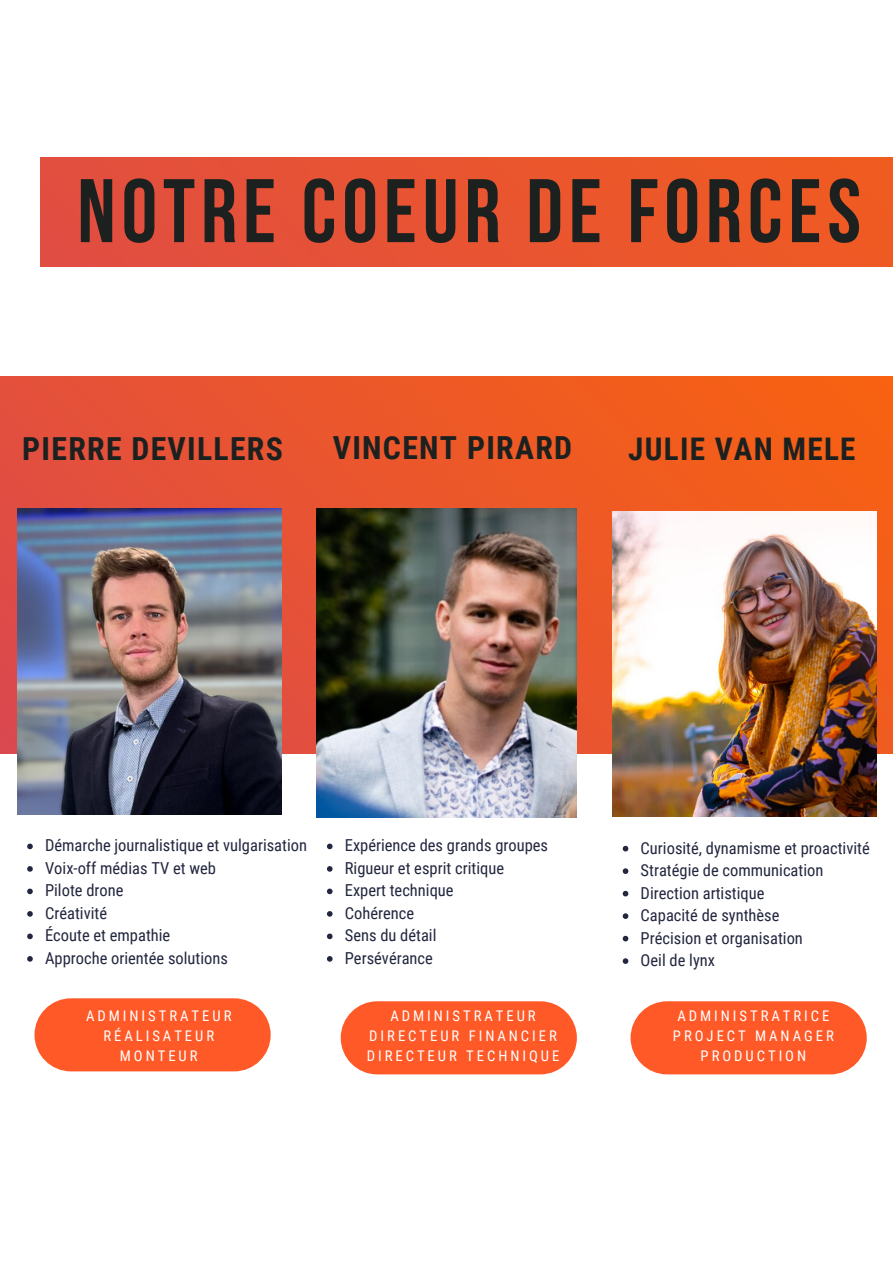
<style>
.page{position:relative;width:893px;height:1264px;background:#fff}
.page>*{position:absolute;margin:0;border:0;box-sizing:border-box;transform-origin:0 0}
.t1{font:700 89.85px "Bebas Neue";letter-spacing:.065em;color:#1c2120}
.t2{font:700 31.8px "Roboto Condensed";letter-spacing:.04em;color:#1c2120}
.t3{font:700 31.2px "Roboto Condensed";letter-spacing:.04em;color:#1c2120}
.t4{font:16.5px/22.5px "Roboto Condensed";color:#22263e}
.t5{font:14.7px/20.2px "Roboto Condensed";letter-spacing:.2em;color:#fff;text-align:center}
</style>
<div class="page">
<img style="left:0;top:376px;width:892px;height:378px">
<img style="left:17px;top:509px;width:264px;height:305px">
<img style="left:317px;top:509px;width:259px;height:308px">
<div style="left:34px;top:998px;width:236px;height:73px;background:#ff5927;border-radius:37px"></div>
<img style="left:612px;top:511px;width:264px;height:306px">
<img style="left:41px;top:157px;width:851px;height:109px">
<svg style="left:27px;top:843px;width:6px;height:6px"></svg>
<svg style="left:27px;top:866px;width:6px;height:5px"></svg>
<svg style="left:27px;top:888px;width:6px;height:6px"></svg>
<svg style="left:27px;top:911px;width:6px;height:5px"></svg>
<svg style="left:27px;top:933px;width:6px;height:6px"></svg>
<svg style="left:27px;top:956px;width:6px;height:5px"></svg>
<svg style="left:327px;top:843px;width:5px;height:6px"></svg>
<svg style="left:327px;top:866px;width:5px;height:5px"></svg>
<svg style="left:327px;top:888px;width:5px;height:6px"></svg>
<svg style="left:327px;top:911px;width:5px;height:5px"></svg>
<svg style="left:327px;top:933px;width:5px;height:6px"></svg>
<svg style="left:327px;top:956px;width:5px;height:5px"></svg>
<svg style="left:622px;top:845px;width:6px;height:6px"></svg>
<svg style="left:622px;top:868px;width:6px;height:6px"></svg>
<svg style="left:622px;top:890px;width:6px;height:6px"></svg>
<svg style="left:622px;top:913px;width:6px;height:6px"></svg>
<svg style="left:622px;top:935px;width:6px;height:6px"></svg>
<svg style="left:622px;top:958px;width:6px;height:5px"></svg>
<div style="left:630px;top:1001px;width:236px;height:73px;background:#ff5927;border-radius:37px"></div>
<div style="left:341px;top:1001px;width:236px;height:73px;background:#ff5927;border-radius:37px"></div>
<h1 class="t1" style="left:77px;top:175px;width:785px">NOTRE COEUR DE FORCES</h1>
<h2 class="t2" style="left:22px;top:431px;width:262px">PIERRE DEVILLERS</h2>
<h2 class="t2" style="left:333px;top:430px;width:241px">VINCENT PIRARD</h2>
<h3 class="t3" style="left:628px;top:431px;width:229px">JULIE VAN MELE</h3>
<p class="t4" style="left:45px;top:834px;width:263px">Démarche journalistique et vulgarisation<br>Voix-off médias TV et web<br>Pilote drone<br>Créativité<br>Écoute et empathie<br>Approche orientée solutions</p>
<p class="t4" style="left:345px;top:834px;width:205px">Expérience des grands groupes<br>Rigueur et esprit critique<br>Expert technique<br>Cohérence<br>Sens du détail<br>Persévérance</p>
<p class="t4" style="left:640px;top:836px;width:230px">Curiosité, dynamisme et proactivité<br>Stratégie de communication<br>Direction artistique<br>Capacité de synthèse<br>Précision et organisation<br>Oeil de lynx</p>
<p class="t5" style="left:86px;top:1005px;width:147px">ADMINISTRATEUR<br>RÉALISATEUR<br>MONTEUR</p>
<p class="t5" style="left:367px;top:1005px;width:194px">ADMINISTRATEUR<br>DIRECTEUR FINANCIER<br>DIRECTEUR TECHNIQUE</p>
<p class="t5" style="left:673px;top:1005px;width:162px">ADMINISTRATRICE<br>PROJECT MANAGER<br>PRODUCTION</p>
</div>
